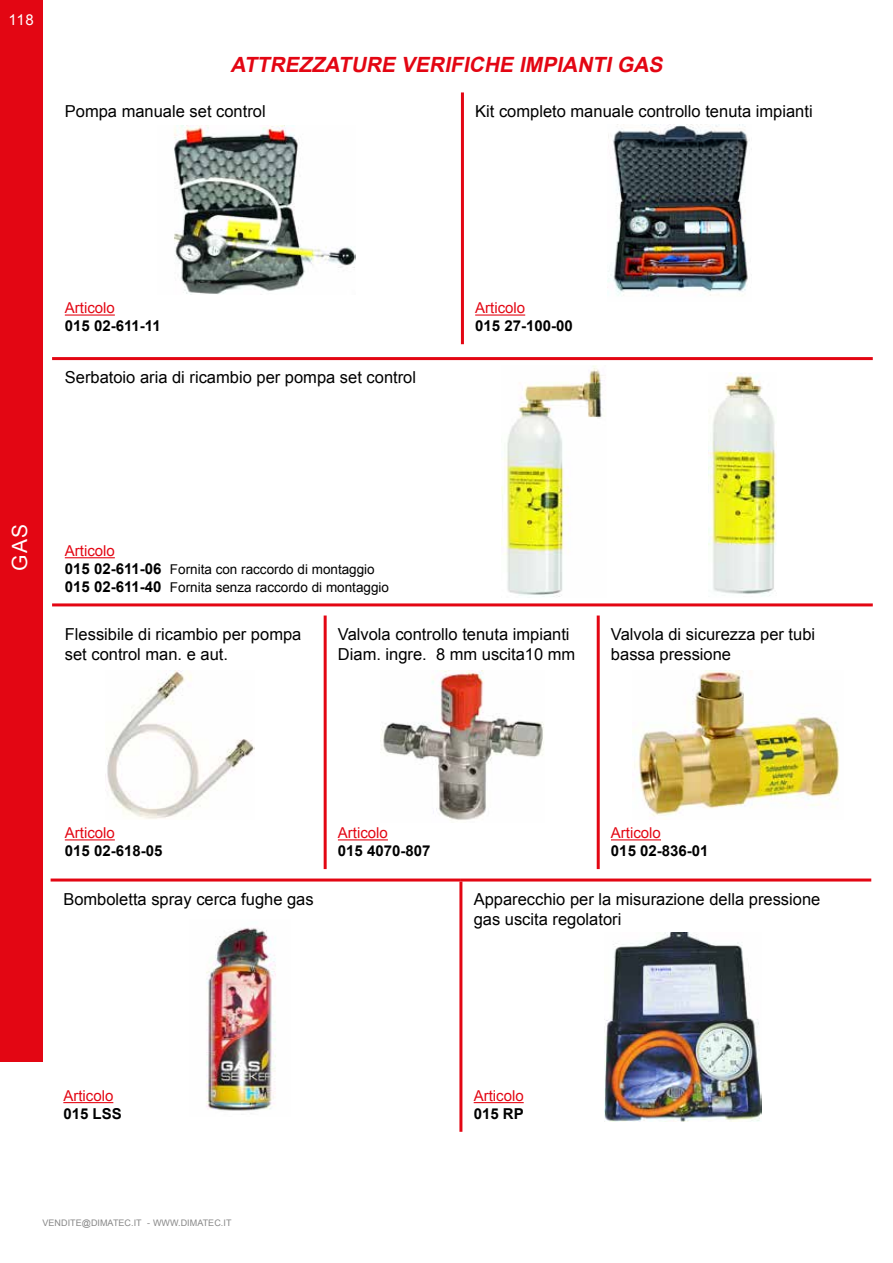
<style>
.page{position:relative;width:893px;height:1263px;background:#fff}
.page>*{position:absolute;margin:0;border:0;box-sizing:border-box;transform-origin:0 0}
.t1{font:italic 700 21px "Arial";color:#e30613}
.t2{font:21px "Arial";color:#fff}
.t3{font:16.5px/19.8px "Arial";color:#000}
.t4{font:700 15px "Arial";color:#000}
.t5{font:15px "Arial";color:#e30613}
.t6{font:15px "Arial";color:#fff}
.t7{font:13.5px/18px "Arial";color:#000}
.t8{font:9px "Arial";letter-spacing:.005em;color:#878787}
.s1{font-weight:700;font-size:15px}
</style>
<div class="page">
<div style="left:0;top:0;width:43px;height:43px;background:#e30613"></div>
<div style="left:0;top:41px;width:43px;height:1021px;background:#e30613"></div>
<hr style="left:461px;top:92px;width:3px;height:252px;background:#e30613">
<hr style="left:65px;top:314px;width:50px;height:2px;background:#e30613">
<hr style="left:475px;top:314px;width:50px;height:2px;background:#e30613">
<img style="left:174px;top:125px;width:182px;height:169px">
<img style="left:607px;top:124px;width:141px;height:172px">
<hr style="left:52px;top:357px;width:821px;height:3px;background:#e30613">
<hr style="left:52px;top:603px;width:821px;height:3px;background:#e30613">
<hr style="left:65px;top:557px;width:50px;height:1px;background:#e30613">
<img style="left:502px;top:365px;width:101px;height:232px">
<hr style="left:324px;top:615px;width:3px;height:254px;background:#e30613">
<hr style="left:597px;top:615px;width:3px;height:254px;background:#e30613">
<hr style="left:65px;top:839px;width:50px;height:1px;background:#e30613">
<hr style="left:338px;top:839px;width:50px;height:1px;background:#e30613">
<hr style="left:611px;top:839px;width:50px;height:1px;background:#e30613">
<img style="left:105px;top:670px;width:149px;height:149px">
<img style="left:380px;top:670px;width:164px;height:150px">
<img style="left:634px;top:670px;width:206px;height:146px">
<hr style="left:51px;top:878px;width:410px;height:3px;background:#e30613">
<hr style="left:461px;top:878px;width:410px;height:3px;background:#e30613">
<hr style="left:459px;top:881px;width:3px;height:251px;background:#e30613">
<hr style="left:63px;top:1102px;width:50px;height:1px;background:#e30613">
<hr style="left:474px;top:1102px;width:50px;height:1px;background:#e30613">
<img style="left:206px;top:928px;width:70px;height:183px">
<img style="left:604px;top:933px;width:157px;height:188px">
<img style="left:709px;top:372px;width:67px;height:224px">
<p class="t6" style="left:9px;top:9px;width:27px">118</p>
<p class="t1" style="left:230px;top:51px;width:439px">ATTREZZATURE VERIFICHE IMPIANTIGAS</p>
<p class="t3" style="left:65px;top:102px;width:202px">Pompa manuale set control</p>
<p class="t3" style="left:475px;top:102px;width:339px">Kit completo manuale controllo tenuta impianti</p>
<p class="t5" style="left:65px;top:298px;width:52px">Articolo</p>
<p class="t4" style="left:65px;top:316px;width:97px">015 02-611-11</p>
<p class="t3" style="left:65px;top:368px;width:353px">Serbatoio aria di ricambio per pompa set control</p>
<p class="t5" style="left:475px;top:298px;width:52px">Articolo</p>
<p class="t4" style="left:475px;top:316px;width:99px">015 27-100-00</p>
<p class="t2" style="left:6px;top:571px;width:48px;rotate:-90deg">GAS</p>
<p class="t5" style="left:65px;top:541px;width:52px">Articolo</p>
<p class="t7" style="left:65px;top:561px;width:326px"><span class="s1">015 02-611-06</span> Fornita con raccordo di montaggio<br><span class="s1">015 02-611-40</span> Fornita senza raccordo di montaggio</p>
<p class="t3" style="left:65px;top:625px;width:238px">Flessibile di ricambio per pompa set control man. e aut.</p>
<p class="t3" style="left:338px;top:625px;width:239px">Valvola controllo tenuta impianti<br>Diam. ingre. 8 mm uscita10 mm</p>
<p class="t3" style="left:611px;top:625px;width:206px">Valvola di sicurezza per tubi bassa pressione</p>
<p class="t5" style="left:65px;top:823px;width:52px">Articolo</p>
<p class="t4" style="left:65px;top:841px;width:99px">015 02-618-05</p>
<p class="t3" style="left:63px;top:889px;width:252px">Bomboletta spray cerca fughe gas</p>
<p class="t5" style="left:338px;top:823px;width:52px">Articolo</p>
<p class="t4" style="left:338px;top:841px;width:94px">015 4070-807</p>
<p class="t5" style="left:611px;top:823px;width:52px">Articolo</p>
<p class="t4" style="left:611px;top:841px;width:99px">015 02-836-01</p>
<p class="t3" style="left:474px;top:889px;width:348px">Apparecchio per la misurazione della pressione gas uscita regolatori</p>
<p class="t5" style="left:63px;top:1086px;width:52px">Articolo</p>
<p class="t4" style="left:63px;top:1104px;width:60px">015 LSS</p>
<p class="t8" style="left:43px;top:1217px;width:190px">VENDITE@DIMATEC.IT - WWW.DIMATEC.IT</p>
<p class="t5" style="left:474px;top:1086px;width:52px">Articolo</p>
<p class="t4" style="left:474px;top:1104px;width:52px">015 RP</p>
</div>
